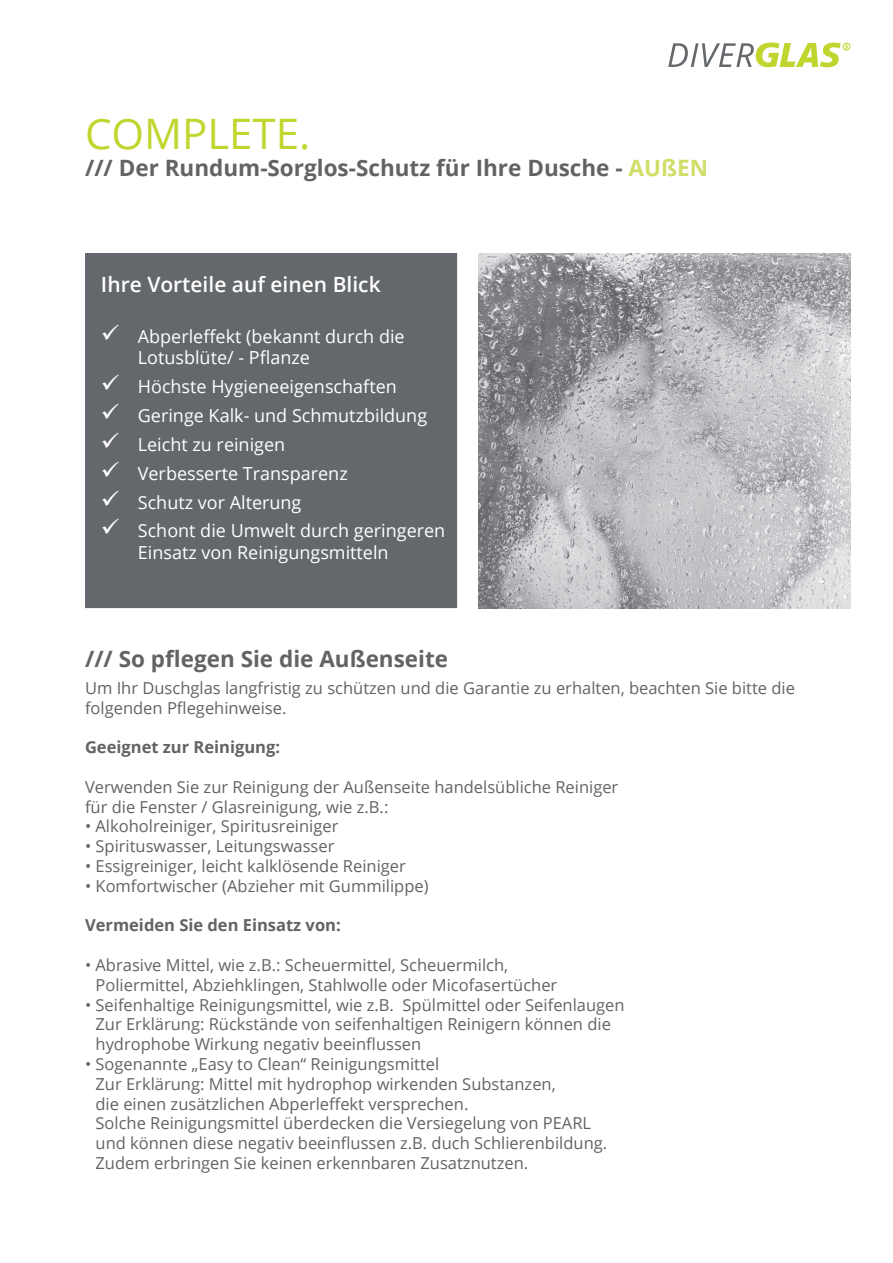
<style>
.page{position:relative;width:893px;height:1263px;background:#fff}
.page>*{position:absolute;margin:0;border:0;box-sizing:border-box;transform-origin:0 0}
.t1{font:42px "Open Sans";color:#c1d52f}
.t2{font:700 22.5px "Open Sans";color:#636366}
.t3{font:600 21px "Open Sans";color:#fff}
.t4{font:18px/21.6px "Open Sans";color:#fff}
.t5{font:16.5px/19.8px "Open Sans";color:#636366}
.t6{font:700 16.5px "Open Sans";color:#636366}
.s1{color:#d0dd67}
</style>
<div class="page">
<div style="left:85px;top:253px;width:372px;height:355px;background:#64676b"></div>
<svg style="left:668px;top:43px;width:180px;height:24px"></svg>
<div style="left:843px;top:43px;width:7px;height:8px;border:1px solid #c1d52f;border-radius:50%"></div>
<img style="left:478px;top:253px;width:372px;height:355px">
<h1 class="t1" style="left:85px;top:105px;width:227px">COMPLETE.</h1>
<h2 class="t2" style="left:85px;top:152px;width:624px">/// Der Rundum-Sorglos-Schutz für Ihre Dusche - <span class="s1">AUßEN</span></h2>
<p class="t3" style="left:101px;top:270px;width:281px">Ihre Vorteile auf einen Blick</p>
<p class="t4" style="left:138px;top:325px;width:268px;text-indent:-37px">✓ Abperleffekt (bekannt durch die<br>Lotusblüte/ - Pflanze</p>
<p class="t4" style="left:101px;top:375px;width:297px">✓ Höchste Hygieneeigenschaften</p>
<p class="t4" style="left:101px;top:404px;width:328px">✓ Geringe Kalk- und Schmutzbildung</p>
<p class="t4" style="left:101px;top:433px;width:186px">✓ Leicht zu reinigen</p>
<p class="t4" style="left:101px;top:462px;width:248px">✓ Verbesserte Transparenz</p>
<p class="t4" style="left:101px;top:491px;width:202px">✓ Schutz vor Alterung</p>
<p class="t4" style="left:138px;top:519px;width:309px;text-indent:-37px">✓ Schont die Umwelt durch geringeren<br>Einsatz von Reinigungsmitteln</p>
<h2 class="t2" style="left:85px;top:643px;width:365px">/// So pflegen Sie die Außenseite</h2>
<p class="t5" style="left:85px;top:677px;width:711px">Um Ihr Duschglas langfristig zu schützen und die Garantie zu erhalten, beachten Sie bitte die folgenden Pflegehinweise.</p>
<p class="t6" style="left:85px;top:735px;width:197px">Geeignet zur Reinigung:</p>
<p class="t5" style="left:85px;top:776px;width:535px">Verwenden Sie zur Reinigung der Außenseite handelsübliche Reiniger für die Fenster / Glasreinigung, wie z.B.:</p>
<p class="t5" style="left:85px;top:816px;width:255px">• Alkoholreiniger, Spiritusreiniger</p>
<p class="t5" style="left:85px;top:836px;width:251px">• Spirituswasser, Leitungswasser</p>
<p class="t5" style="left:85px;top:856px;width:322px">• Essigreiniger, leicht kalklösende Reiniger</p>
<p class="t5" style="left:85px;top:875px;width:345px">• Komfortwischer (Abzieher mit Gummilippe)</p>
<p class="t6" style="left:85px;top:914px;width:257px">Vermeiden Sie den Einsatz von:</p>
<p class="t5" style="left:96px;top:955px;width:463px;text-indent:-10px">• Abrasive Mittel, wie z.B.: Scheuermittel, Scheuermilch,<br>Poliermittel, Abziehklingen, Stahlwolle oder Micofasertücher</p>
<p class="t5" style="left:96px;top:994px;width:531px;text-indent:-10px">• Seifenhaltige Reinigungsmittel, wie z.B. Spülmittel oder Seifenlaugen<br>Zur Erklärung: Rückstände von seifenhaltigen Reinigern können die hydrophobe Wirkung negativ beeinflussen</p>
<p class="t5" style="left:96px;top:1054px;width:513px;text-indent:-10px">• Sogenannte „Easy to Clean“ Reinigungsmittel<br>Zur Erklärung: Mittel mit hydrophop wirkenden Substanzen,<br>die einen zusätzlichen Abperleffekt versprechen.<br>Solche Reinigungsmittel überdecken die Versiegelung von PEARL und können diese negativ beeinflussen z.B. duch Schlierenbildung.<br>Zudem erbringen Sie keinen erkennbaren Zusatznutzen.</p>
</div>
